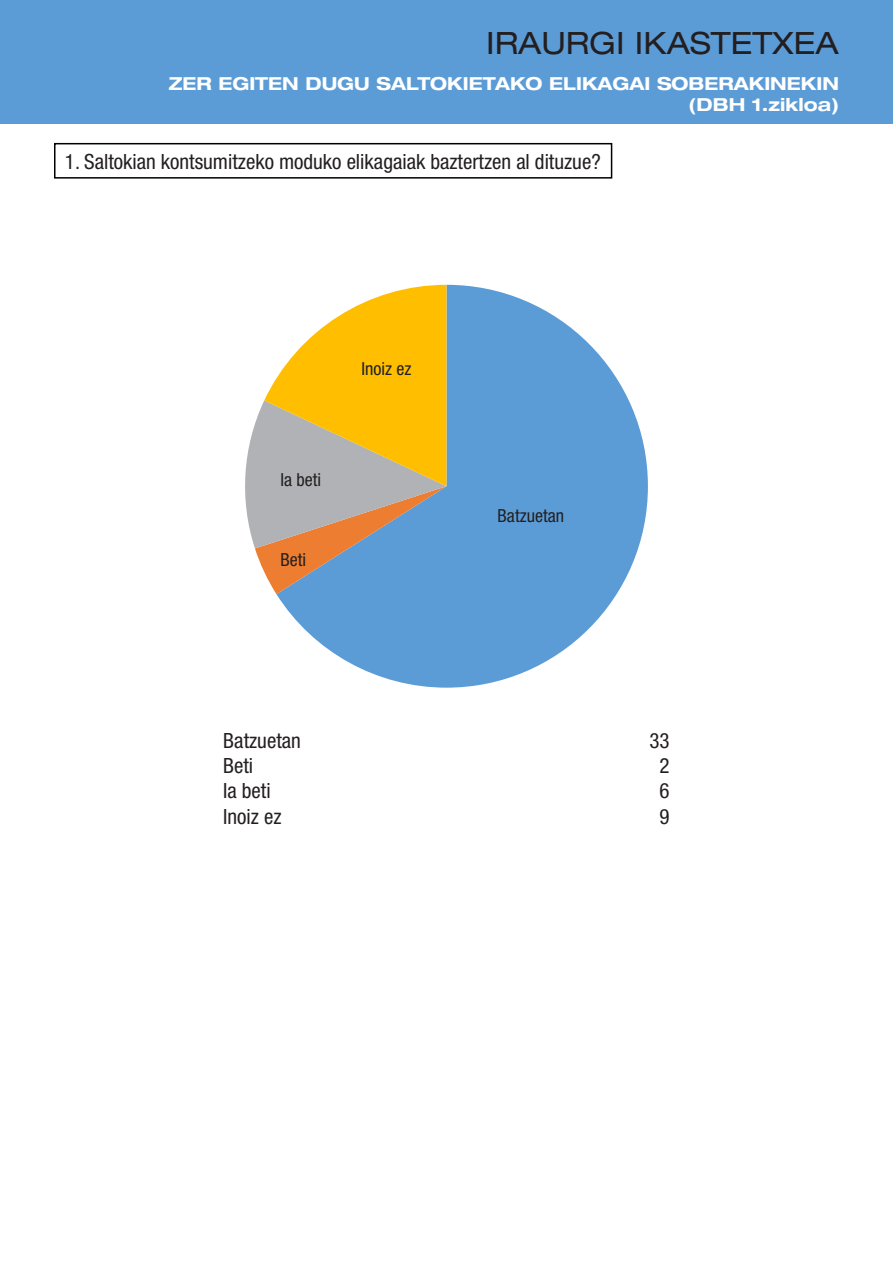
<style>
.page{position:relative;width:893px;height:1263px;background:#fff}
.page>*{position:absolute;margin:0;border:0;box-sizing:border-box;transform-origin:0 0}
.t1{font:expanded 30.75px "Helvetica Neue";color:#231f20}
.t2{font:condensed 21px/25.2px "Helvetica Neue";color:#231f20}
.t3{font:700 expanded 18px/21.6px "Helvetica Neue";color:#fff;text-align:right}
.t4{font:condensed 18px "Helvetica Neue";color:#231f20}
</style>
<div class="page">
<div style="left:0;top:0;width:893px;height:123px;background:#5c9cd6"></div>
<svg style="left:276px;top:285px;width:372px;height:403px;fill:#5c9cd6"></svg>
<svg style="left:245px;top:285px;width:201px;height:309px"></svg>
<div style="left:54px;top:143px;width:558px;height:36px;border:2px solid #000"></div>
<h1 class="t1" style="left:486px;top:24px;width:354px">IRAURGI IKASTETXEA</h1>
<p class="t3" style="left:169px;top:72px;width:671px">ZER EGITEN DUGU SALTOKIETAKO ELIKAGAI SOBERAKINEKIN (DBH 1.zikloa)</p>
<p class="t2" style="left:65px;top:149px;width:537px">1. Saltokian kontsumitzeko moduko elikagaiak baztertzen al dituzue?</p>
<p class="t4" style="left:281px;top:470px;width:42px">Ia beti</p>
<p class="t4" style="left:281px;top:549px;width:27px">Beti</p>
<p class="t4" style="left:361px;top:358px;width:51px">Inoiz ez</p>
<p class="t4" style="left:497px;top:505px;width:68px">Batzuetan</p>
<p class="t2" style="left:223px;top:728px;width:79px">Batzuetan<br>Beti<br>Ia beti<br>Inoiz ez</p>
<p class="t2" style="left:650px;top:728px;width:22px;text-align:center">33<br>2<br>6<br>9</p>
</div>
